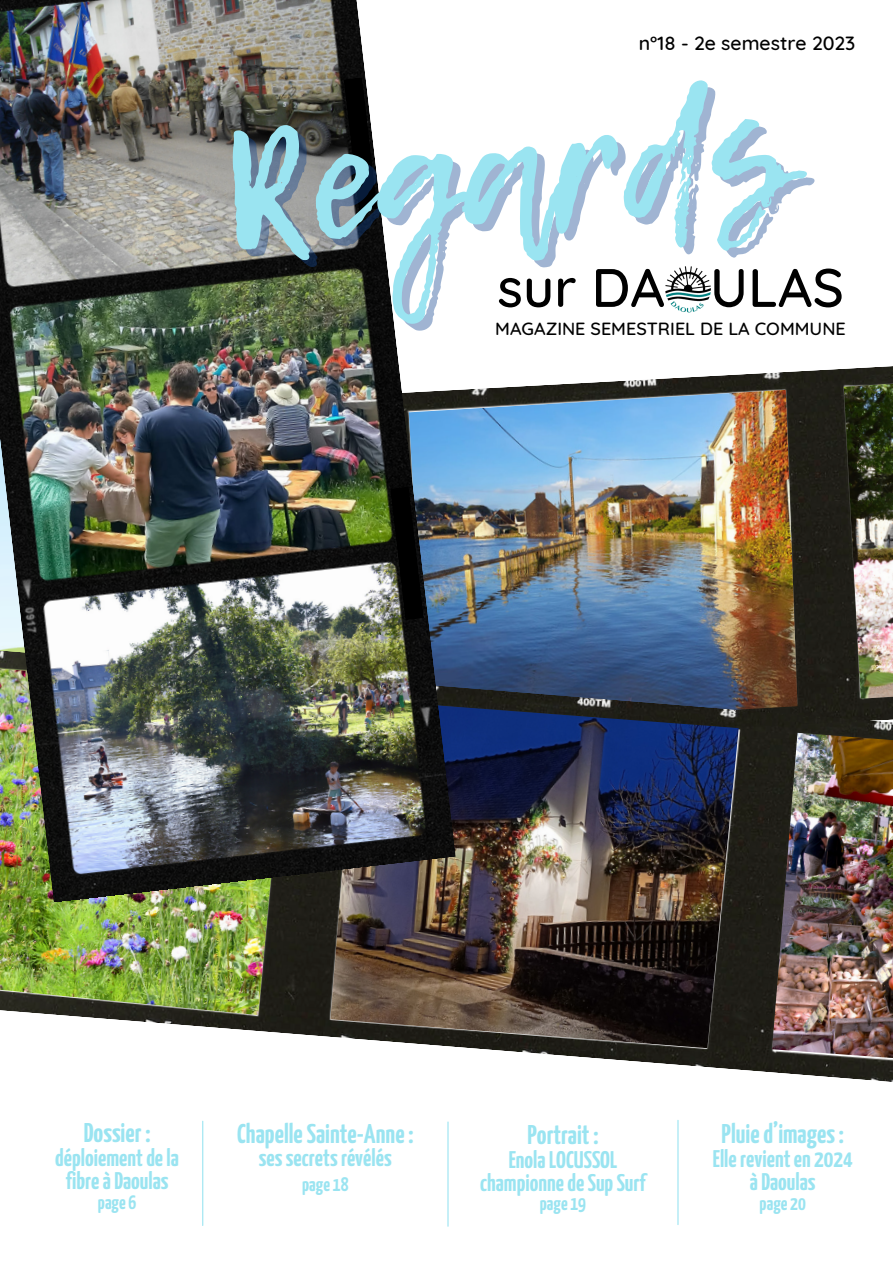
<style>
.page{position:relative;width:893px;height:1264px;background:#fff}
.page>*{position:absolute;margin:0;border:0;box-sizing:border-box;transform-origin:0 0}
.t1{font:163.65px "Lemon Tuesday";color:#9ae4f1}
.t2{font:500 54px "Quicksand";color:#000}
.t3{font:700 27px "Yanone Kaffeesatz";color:#9ae4f1}
.t4{font:700 24px/23.2px "Yanone Kaffeesatz";color:#9ae4f1;text-align:center}
.t5{font:700 19.5px "Yanone Kaffeesatz";color:#9ae4f1}
.t6{font:500 19.5px "Quicksand";color:#000}
.t7{font:500 18px "Quicksand";color:#000}
</style>
<div class="page">
<hr style="left:202px;top:1121px;width:1px;height:104px;background:#9ae4f1">
<hr style="left:447px;top:1121px;width:1px;height:105px;background:#9ae4f1">
<hr style="left:677px;top:1120px;width:1px;height:104px;background:#9ae4f1">
<img style="left:460px;top:369px;width:383px;height:272px">
<img style="left:456px;top:390px;width:341px;height:251px">
<img style="left:843px;top:366px;width:49px;height:275px">
<img style="left:62px;top:641px;width:830px;height:441px">
<img style="left:0;top:902px;width:288px;height:113px">
<img style="left:330px;top:699px;width:408px;height:349px">
<img style="left:772px;top:732px;width:120px;height:345px">
<img style="left:0;top:0;width:456px;height:902px">
<img style="left:665px;top:266px;width:46px;height:47px">
<svg style="left:390px;top:486px;width:34px;height:134px;background:#1b1e1f"></svg>
<svg style="left:343px;top:77px;width:34px;height:134px;background:#343434"></svg>
<p class="t6" style="left:638px;top:30px;width:218px">n°18 - 2e semestre 2023</p>
<p class="t1" style="left:216px;top:65px;width:571px;rotate:-3deg">Regards</p>
<p class="t2" style="left:497px;top:253px;width:348px">sur DA ULAS</p>
<p class="t7" style="left:495px;top:317px;width:352px">MAGAZINE SEMESTRIEL DE LA COMMUNE</p>
<p class="t3" style="left:84px;top:1122px;width:68px">Dossier :</p>
<p class="t4" style="left:55px;top:1147px;width:125px">déploiementdela</p>
<p class="t4" style="left:66px;top:1171px;width:104px">fibreàDaoulas</p>
<p class="t5" style="left:98px;top:1194px;width:40px">page 6</p>
<p class="t3" style="left:237px;top:1122px;width:178px">ChapelleSainte-Anne:</p>
<p class="t4" style="left:259px;top:1148px;width:134px">sessecretsrévélés</p>
<p class="t5" style="left:302px;top:1176px;width:48px">page 18</p>
<p class="t3" style="left:527px;top:1123px;width:72px">Portrait:</p>
<p class="t4" style="left:508px;top:1149px;width:110px">EnolaLOCUSSOL</p>
<p class="t4" style="left:480px;top:1172px;width:167px">championnedeSupSurf</p>
<p class="t5" style="left:540px;top:1196px;width:48px">page 19</p>
<p class="t3" style="left:721px;top:1122px;width:124px">Pluied’images:</p>
<p class="t4" style="left:712px;top:1148px;width:141px">Ellerevienten 2024 àDaoulas</p>
<p class="t5" style="left:759px;top:1195px;width:48px">page 20</p>
</div>
